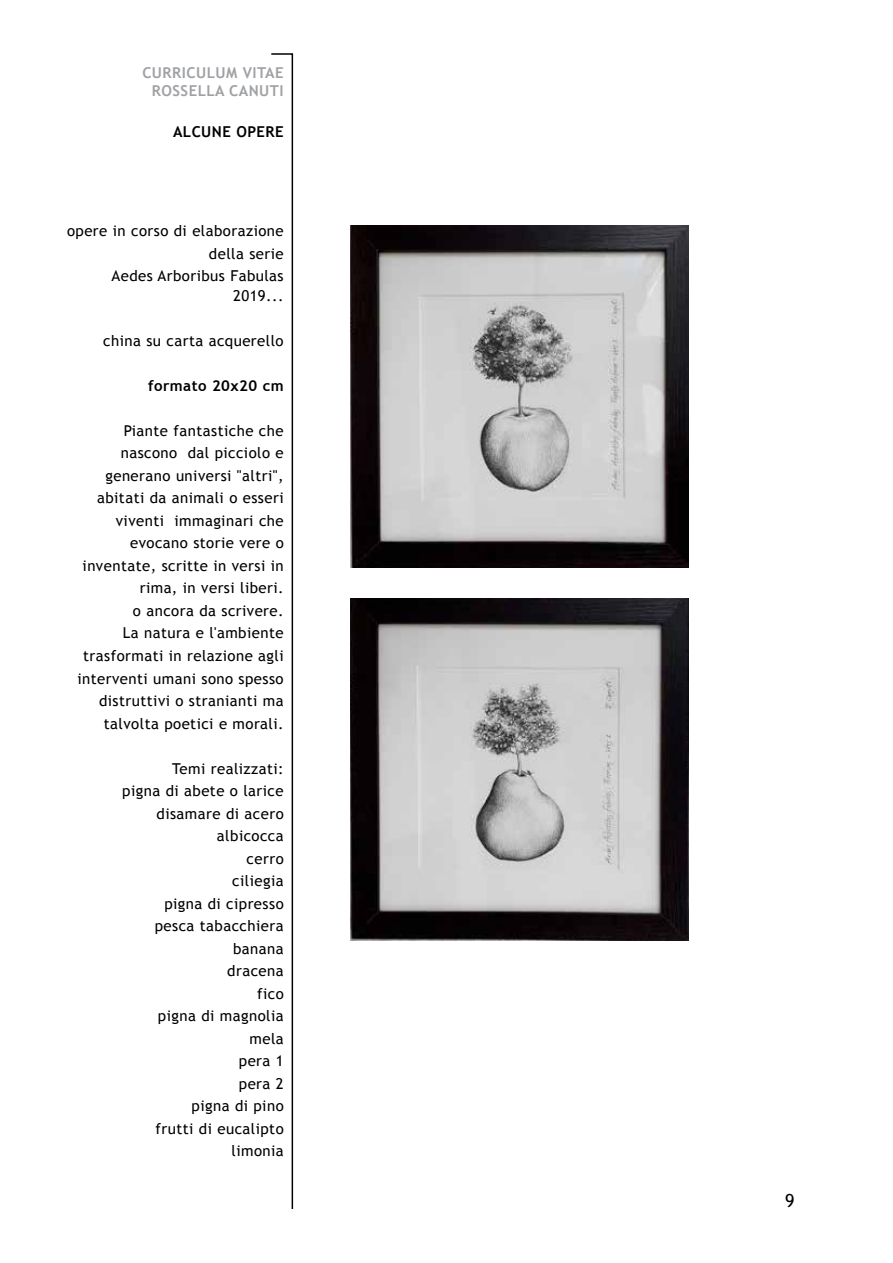
<style>
.page{position:relative;width:893px;height:1263px;background:#fff}
.page>*{position:absolute;margin:0;border:0;box-sizing:border-box;transform-origin:0 0}
.t1{font:18px "Trebuchet MS";color:#000}
.t2{font:15px/22.5px "Trebuchet MS";letter-spacing:.03em;color:#000;text-align:right}
.t3{font:700 15px "Trebuchet MS";color:#9fa1a4}
.t4{font:700 15px "Trebuchet MS";letter-spacing:.03em;color:#000}
</style>
<div class="page">
<svg style="left:271px;top:53px;width:23px;height:1156px"></svg>
<img style="left:351px;top:225px;width:337px;height:343px">
<img style="left:351px;top:598px;width:337px;height:342px">
<p class="t3" style="left:142px;top:63px;width:11px">CURRICULU</p>
<p class="t3" style="left:226px;top:63px;width:35px">M VITAE</p>
<p class="t3" style="left:152px;top:81px;width:20px">ROSSELLA</p>
<p class="t3" style="left:229px;top:81px;width:20px">CANUTI</p>
<p class="t4" style="left:173px;top:122px;width:11px">ALCUNE</p>
<p class="t4" style="left:236px;top:122px;width:11px">OPERE</p>
<p class="t2" style="left:67px;top:220px;width:218px">opere in corso di elaborazione della serie<br>Aedes Arboribus Fabulas</p>
<p class="t2" style="left:233px;top:285px;width:52px">2019...</p>
<p class="t2" style="left:103px;top:330px;width:182px">china su carta acquerello</p>
<p class="t4" style="left:148px;top:376px;width:137px">FORMATO 20X20 CM</p>
<p class="t2" style="left:77px;top:420px;width:208px">Piante fantastiche che nascono dal picciolo e generano universi "altri", abitati da animali o esseri viventi immaginari che evocano storie vere o inventate, scritte in versi in rima, in versi liberi.<br>o ancora da scrivere.<br>La natura e l'ambiente trasformati in relazione agli interventi umani sono spesso distruttivi o stranianti ma talvolta poetici e morali.</p>
<p class="t2" style="left:122px;top:757px;width:163px">Temi realizzati:<br>pigna di abete o larice disamare di acero albicocca<br>cerro<br>ciliegia<br>pigna di cipresso pesca tabacchiera banana<br>dracena<br>fico<br>pigna di magnolia mela<br>pera 1<br>pera 2<br>pigna di pino<br>frutti di eucalipto limonia</p>
<p class="t1" style="left:785px;top:1190px;width:11px">9</p>
</div>
